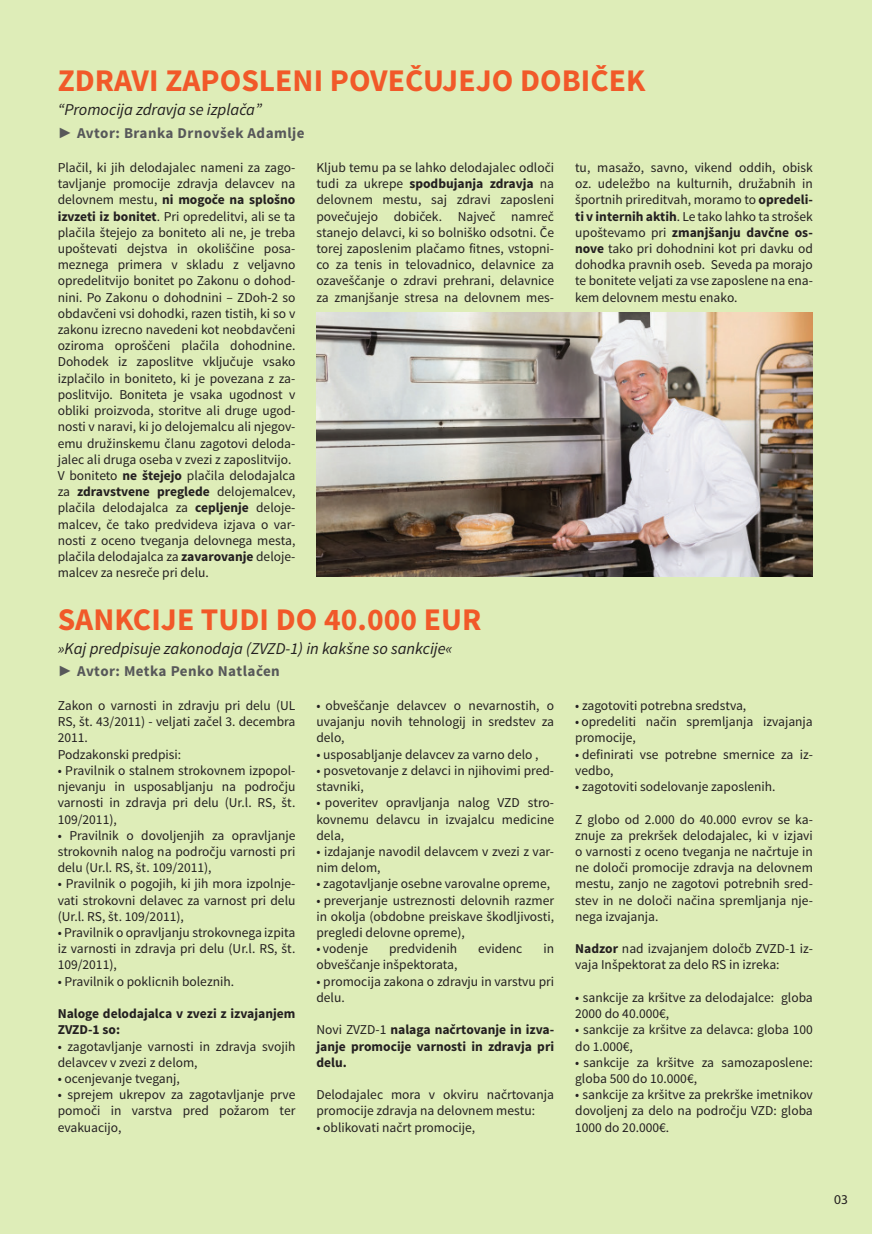
<style>
.page{position:relative;width:872px;height:1234px;background:#fff}
.page>*{position:absolute;margin:0;border:0;box-sizing:border-box;transform-origin:0 0}
.t1{font:700 31.5px "Source Sans Pro";color:#f15929}
.t2{font:italic 16.5px "Source Sans Pro";color:#231f20}
.t3{font:700 15px "Source Sans Pro";letter-spacing:.03em;color:#57585a}
.t4{font:13.5px/16.2px "Source Sans Pro";color:#231f20}
.t5{font:700 13.5px/16.2px "Source Sans Pro";color:#231f20}
.t6{font:13.5px "Myriad Pro";color:#231f20}
.s1{font-family:"Times New Roman";font-weight:400}
.s2{font-weight:700}
.s3{font-weight:400}
</style>
<div class="page">
<div style="left:0;top:0;width:872px;height:1233px;background:#deedb8"></div>
<img style="left:316px;top:312px;width:497px;height:264px">
<p class="t1" style="left:58px;top:61px;width:589px">ZDRAVI ZAPOSLENI POVEČUJEJO DOBIČEK</p>
<p class="t2" style="left:58px;top:100px;width:206px">“Promocija zdravja se izplača”</p>
<p class="t3" style="left:58px;top:123px;width:248px"><span class="s1">►</span> Avtor: Branka Drnovšek Adamlje</p>
<p class="t4" style="left:58px;top:159px;width:239px">Plačil, ki jih delodajalec nameni za zago&shy;tavljanje promocije zdravja delavcev na delovnem mestu, <span class="s2">ni mogoče na splošno izvzeti iz bonitet</span>. Pri opredelitvi, ali se ta plačila štejejo za boniteto ali ne, je treba upoštevati dejstva in okoliščine posa&shy;meznega primera v skladu z veljavno opredelitvijo bonitet po Zakonu o dohod&shy;nini. Po Zakonu o dohodnini – ZDoh-2 so obdavčeni vsi dohodki, razen tistih, ki so v zakonu izrecno navedeni kot neobdavčeni oziroma oproščeni plačila dohodnine.<br>Dohodek iz zaposlitve vključuje vsako izplačilo in boniteto, ki je povezana z za&shy;poslitvijo. Boniteta je vsaka ugodnost v obliki proizvoda, storitve ali druge ugod&shy;nosti v naravi, ki jo delojemalcu ali njegov&shy;emu družinskemu članu zagotovi deloda&shy;jalec ali druga oseba v zvezi z zaposlitvijo.<br>V boniteto <span class="s2">ne štejejo</span> plačila delodajalca za <span class="s2">zdravstvene preglede</span> delojemalcev, plačila delodajalca za <span class="s2">cepljenje</span> deloje&shy;malcev, če tako predvideva izjava o var&shy;nosti z oceno tveganja delovnega mesta, plačila delodajalca za <span class="s2">zavarovanje</span> deloje&shy;malcev za nesreče pri delu.</p>
<p class="t4" style="left:316px;top:159px;width:239px;text-align:justify">Kljub temu pa se lahko delodajalec odloči tudi za ukrepe <span class="s2">spodbujanja zdravja</span> na delovnem mestu, saj zdravi zaposleni povečujejo dobiček. Največ namreč stanejo delavci, ki so bolniško odsotni. Če torej zaposlenim plačamo fitnes, vstopni&shy;co za tenis in telovadnico, delavnice za ozaveščanje o zdravi prehrani, delavnice za zmanjšanje stresa na delovnem mes-</p>
<p class="t1" style="left:58px;top:599px;width:425px">SANKCIJE TUDI DO 40.000 EUR</p>
<p class="t2" style="left:58px;top:638px;width:396px">»Kaj predpisuje zakonodaja (ZVZD-1) in kakšne so sankcije«</p>
<p class="t3" style="left:58px;top:661px;width:224px"><span class="s1">►</span> Avtor: Metka Penko Natlačen</p>
<p class="t4" style="left:58px;top:697px;width:239px">Zakon o varnosti in zdravju pri delu (UL<br>RS, št. 43/2011) - veljati začel 3. decembra<br>2011.<br>Podzakonski predpisi:</p>
<p class="t4" style="left:58px;top:762px;width:239px;text-align:justify">• Pravilnik o stalnem strokovnem izpopol&shy;njevanju in usposabljanju na področju varnosti in zdravja pri delu (Ur.l. RS, št.<br>109/2011),</p>
<p class="t4" style="left:58px;top:827px;width:239px;text-align:justify">• Pravilnik o dovoljenjih za opravljanje strokovnih nalog na področju varnosti pri delu (Ur.l. RS, št. 109/2011),</p>
<p class="t4" style="left:58px;top:875px;width:239px;text-align:justify">• Pravilnik o pogojih, ki jih mora izpolnje&shy;vati strokovni delavec za varnost pri delu (Ur.l. RS, št. 109/2011),</p>
<p class="t4" style="left:58px;top:924px;width:239px;text-align:justify">• Pravilnik o opravljanju strokovnega izpita iz varnosti in zdravja pri delu (Ur.l. RS, št.<br>109/2011),</p>
<p class="t4" style="left:58px;top:973px;width:178px">• Pravilnik o poklicnih boleznih.</p>
<p class="t5" style="left:58px;top:1005px;width:239px">Naloge delodajalca v zvezi z izvajanjem<br>ZVZD-1 so:</p>
<p class="t4" style="left:58px;top:1037px;width:239px">• zagotavljanje varnosti in zdravja svojih delavcev v zvezi z delom,</p>
<p class="t4" style="left:58px;top:1070px;width:124px">• ocenjevanje tveganj,</p>
<p class="t4" style="left:58px;top:1086px;width:239px;text-align:justify">• sprejem ukrepov za zagotavljanje prve pomoči in varstva pred požarom ter evakuacijo,</p>
<p class="t4" style="left:575px;top:159px;width:239px;text-align:justify">tu, masažo, savno, vikend oddih, obisk oz. udeležbo na kulturnih, družabnih in športnih prireditvah, moramo to <span class="s2">opredeli&shy;ti v internih aktih</span>. Le tako lahko ta strošek upoštevamo pri <span class="s2">zmanjšanju davčne os&shy;nove</span> tako pri dohodnini kot pri davku od dohodka pravnih oseb. Seveda pa morajo te bonitete veljati za vse zaposlene na ena&shy;kem delovnem mestu enako.</p>
<p class="t4" style="left:575px;top:697px;width:173px">• zagotoviti potrebna sredstva,</p>
<p class="t4" style="left:575px;top:713px;width:239px">• opredeliti način spremljanja izvajanja promocije,</p>
<p class="t4" style="left:575px;top:746px;width:239px">• definirati vse potrebne smernice za iz&shy;vedbo,</p>
<p class="t4" style="left:575px;top:778px;width:202px">• zagotoviti sodelovanje zaposlenih.</p>
<p class="t4" style="left:575px;top:811px;width:239px;text-align:justify">Z globo od 2.000 do 40.000 evrov se ka&shy;znuje za prekršek delodajalec, ki v izjavi o varnosti z oceno tveganja ne načrtuje in ne določi promocije zdravja na delovnem mestu, zanjo ne zagotovi potrebnih sred&shy;stev in ne določi načina spremljanja nje&shy;nega izvajanja.</p>
<p class="t4" style="left:575px;top:940px;width:239px"><span class="s2">Nadzor</span> nad izvajanjem določb ZVZD-1 iz&shy;vaja Inšpektorat za delo RS in izreka:</p>
<p class="t4" style="left:575px;top:989px;width:239px">• sankcije za kršitve za delodajalce: globa<br>2000 do 40.000€,</p>
<p class="t4" style="left:575px;top:1021px;width:239px">• sankcije za kršitve za delavca: globa 100 do 1.000€,</p>
<p class="t4" style="left:575px;top:1054px;width:239px">• sankcije za kršitve za samozaposlene: globa 500 do 10.000€,</p>
<p class="t4" style="left:575px;top:1086px;width:239px;text-align:justify">• sankcije za kršitve za prekrške imetnikov dovoljenj za delo na področju VZD: globa 1000 do 20.000€.</p>
<p class="t4" style="left:316px;top:697px;width:239px;text-align:justify">• obveščanje delavcev o nevarnostih, o uvajanju novih tehnologij in sredstev za delo,</p>
<p class="t4" style="left:316px;top:746px;width:224px">• usposabljanje delavcev za varno delo ,</p>
<p class="t4" style="left:316px;top:762px;width:239px">• posvetovanje z delavci in njihovimi pred&shy;stavniki,</p>
<p class="t4" style="left:316px;top:794px;width:239px;text-align:justify">• poveritev opravljanja nalog VZD stro&shy;kovnemu delavcu in izvajalcu medicine dela,</p>
<p class="t4" style="left:316px;top:843px;width:239px">• izdajanje navodil delavcem v zvezi z var&shy;nim delom,</p>
<p class="t4" style="left:316px;top:875px;width:235px">• zagotavljanje osebne varovalne opreme,</p>
<p class="t4" style="left:316px;top:892px;width:239px;text-align:justify">• preverjanje ustreznosti delovnih razmer in okolja (obdobne preiskave škodljivosti, pregledi delovne opreme),</p>
<p class="t4" style="left:316px;top:940px;width:53px">• vodenje</p>
<p class="t4" style="left:389px;top:940px;width:70px">predvidenih</p>
<p class="t4" style="left:478px;top:940px;width:46px">evidenc</p>
<p class="t4" style="left:543px;top:940px;width:12px">in</p>
<p class="t4" style="left:316px;top:956px;width:143px">obveščanje inšpektorata,</p>
<p class="t4" style="left:316px;top:973px;width:239px">• promocija zakona o zdravju in varstvu pri delu.</p>
<p class="t5" style="left:316px;top:1021px;width:239px;text-align:justify"><span class="s3">Novi ZVZD-1</span> nalaga načrtovanje in izva&shy;janje promocije varnosti in zdravja pri delu.</p>
<p class="t4" style="left:316px;top:1086px;width:239px">Delodajalec mora v okviru načrtovanja promocije zdravja na delovnem mestu:</p>
<p class="t4" style="left:316px;top:1118px;width:160px">• oblikovati načrt promocije,</p>
<p class="t6" style="left:834px;top:1190px;width:15px">03</p>
</div>
